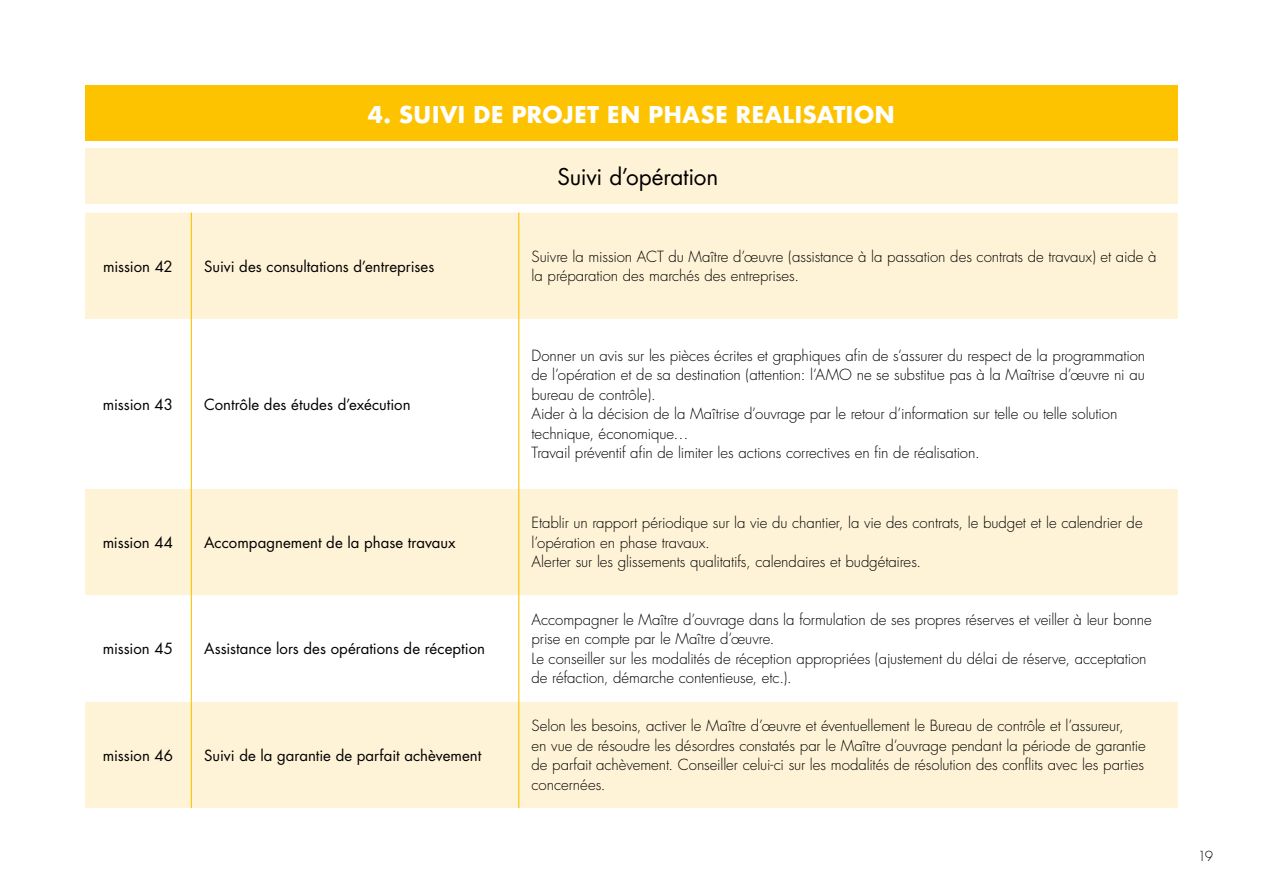
<style>
.page{position:relative;width:1263px;height:893px;background:#fff}
.page>*{position:absolute;margin:0;border:0;box-sizing:border-box;transform-origin:0 0}
.t1{font:700 22.5px "Futura";color:#fff}
.t2{font:22.5px "Futura";letter-spacing:-.01em;color:#000}
.t3{font:300 15px/19.5px "Futura";letter-spacing:-.005em;color:#000}
.t4{font:15px "Futura";color:#000}
.t5{font:300 13.5px "Futura";color:#000}
</style>
<div class="page">
<div style="left:85px;top:85px;width:1093px;height:55px;background:#fdc300"></div>
<div style="left:85px;top:149px;width:1093px;height:55px;background:#fff3d7"></div>
<div style="left:85px;top:213px;width:1093px;height:595px;background:#fff3d7"></div>
<svg style="left:85px;top:319px;width:1093px;height:383px"></svg>
<hr style="left:191px;top:213px;width:1px;height:106px;background:#fdc300">
<hr style="left:518px;top:213px;width:1px;height:106px;background:#fdc300">
<hr style="left:191px;top:319px;width:1px;height:170px;background:#fdc300">
<hr style="left:518px;top:319px;width:1px;height:170px;background:#fdc300">
<hr style="left:191px;top:489px;width:1px;height:106px;background:#fdc300">
<hr style="left:518px;top:489px;width:1px;height:106px;background:#fdc300">
<hr style="left:191px;top:595px;width:1px;height:107px;background:#fdc300">
<hr style="left:518px;top:595px;width:1px;height:107px;background:#fdc300">
<hr style="left:191px;top:702px;width:1px;height:106px;background:#fdc300">
<hr style="left:518px;top:702px;width:1px;height:106px;background:#fdc300">
<h1 class="t1" style="left:368px;top:98px;width:529px">4. SUIVI DE PROJET EN PHASE REALISATION</h1>
<h1 class="t2" style="left:557px;top:163px;width:162px">Suivi d’opération</h1>
<p class="t4" style="left:103px;top:256px;width:71px">mission 42</p>
<p class="t4" style="left:204px;top:256px;width:232px">Suivi des consultations d’entreprises</p>
<p class="t3" style="left:531px;top:247px;width:626px">Suivre la mission ACT du Maître d’œuvre (assistance à la passation des contrats de travaux) et aide à la préparation des marchés des entreprises.</p>
<p class="t4" style="left:103px;top:395px;width:72px">mission 43</p>
<p class="t4" style="left:204px;top:395px;width:208px">Contrôle des études d’exécution</p>
<p class="t4" style="left:103px;top:533px;width:72px">mission 44</p>
<p class="t4" style="left:204px;top:533px;width:253px">Accompagnement de la phase travaux</p>
<p class="t4" style="left:103px;top:639px;width:72px">mission 45</p>
<p class="t4" style="left:204px;top:639px;width:282px">Assistance lors des opérations de réception</p>
<p class="t4" style="left:103px;top:745px;width:72px">mission 46</p>
<p class="t4" style="left:204px;top:745px;width:279px">Suivi de la garantie de parfait achèvement</p>
<p class="t3" style="left:531px;top:346px;width:615px">Donner un avis sur les pièces écrites et graphiques afin de s’assurer du respect de la programmation de l’opération et de sa destination (attention: l’AMO ne se substitue pas à la Maîtrise d’œuvre ni au bureau de contrôle).<br>Aider à la décision de la Maîtrise d’ouvrage par le retour d’information sur telle ou telle solution technique, économique…<br>Travail préventif afin de limiter les actions correctives en fin de réalisation.</p>
<p class="t3" style="left:531px;top:514px;width:613px">Etablir un rapport périodique sur la vie du chantier, la vie des contrats, le budget et le calendrier de l’opération en phase travaux.<br>Alerter sur les glissements qualitatifs, calendaires et budgétaires.</p>
<p class="t3" style="left:532px;top:610px;width:622px">Accompagner le Maître d’ouvrage dans la formulation de ses propres réserves et veiller à leur bonne prise en compte par le Maître d’œuvre.<br>Le conseiller sur les modalités de réception appropriées (ajustement du délai de réserve, acceptation de réfaction, démarche contentieuse, etc.).</p>
<p class="t3" style="left:532px;top:716px;width:616px">Selon les besoins, activer le Maître d’œuvre et éventuellement le Bureau de contrôle et l’assureur,<br>en vue de résoudre les désordres constatés par le Maître d’ouvrage pendant la période de garantie de parfait achèvement. Conseiller celui-ci sur les modalités de résolution des conflits avec les parties concernées.</p>
<p class="t5" style="left:1198px;top:848px;width:17px">19</p>
</div>
